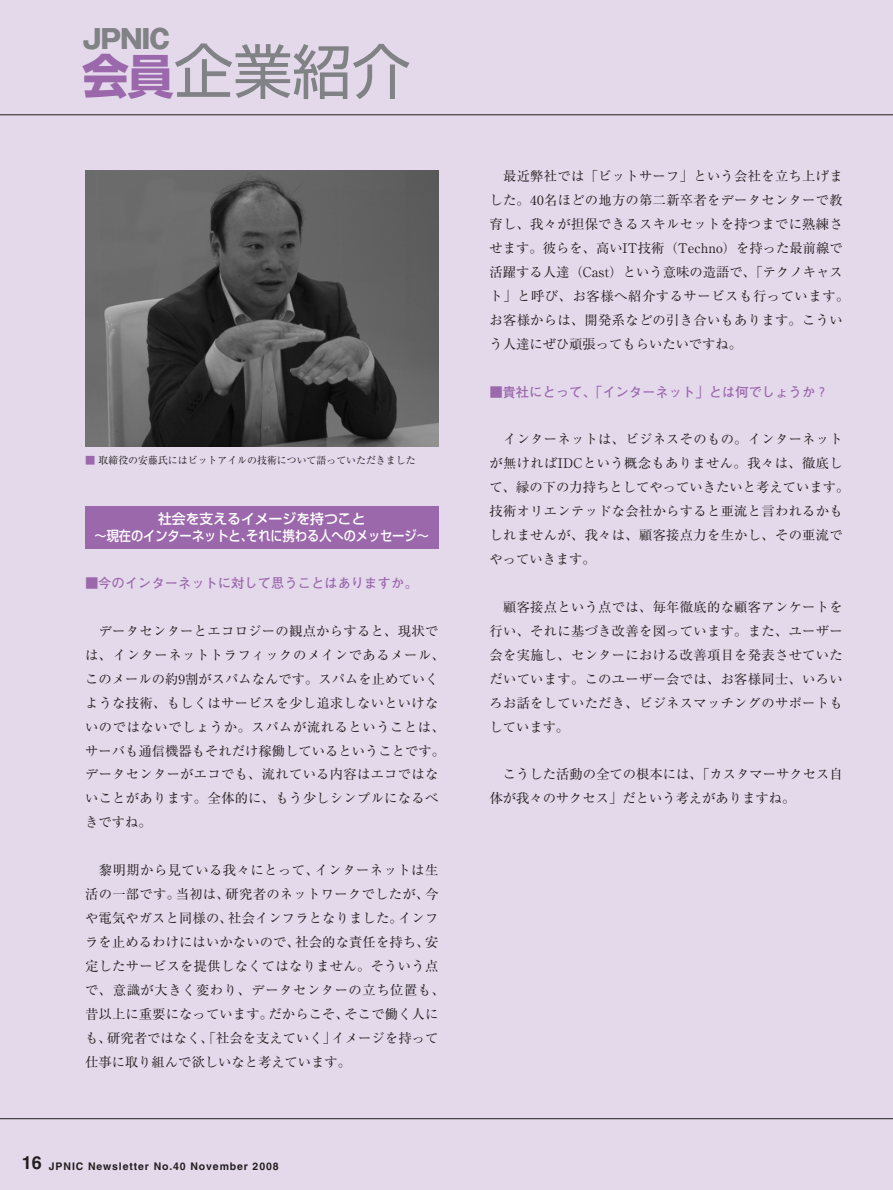
<style>
.page{position:relative;width:893px;height:1190px;background:#fff}
.page>*{position:absolute;margin:0;border:0;box-sizing:border-box;transform-origin:0 0}
.t1{font:59.1px "Shin Go";color:#808285}
.t2{font:26.1px "Gothic MB101 hea";letter-spacing:-.06em;color:#808285}
.t3{font:500 13.8px/17px "Shin Go";color:#fff;text-align:center}
.t4{font:13.35px/23.9px "Ryumin";letter-spacing:.02em;color:#231f20}
.t5{font:700 13.35px "Futo Go B101";color:#9b68ac}
.t6{font:13.35px/23.9px "Ryumin";color:#231f20}
.t7{font:10.5px "Midashi Go MB31";letter-spacing:.085em;color:#231f20}
.t8{font:10.05px "Ryumin";color:#231f20}
.s1{font-weight:700;font-size:46.8px;color:#9b68ac}
.s2{color:#9b68ac}
.s3{font-size:18px}
</style>
<div class="page">
<div style="left:0;top:0;width:892px;height:1189px;background:#e4d9eb"></div>
<hr style="left:0;top:114px;width:892px;height:1px;background:#231f20">
<hr style="left:0;top:1118px;width:892px;height:1px;background:#231f20">
<img style="left:85px;top:170px;width:353px;height:276px">
<div style="left:85px;top:506px;width:353px;height:43px;background:#9b68ac"></div>
<h2 class="t2" style="left:82px;top:30px;width:90px">JPNIC</h2>
<h1 class="t1" style="left:82px;top:50px;width:330px"><span class="s1">会員</span>企業紹介</h1>
<p class="t8" style="left:85px;top:457px;width:332px"><span class="s2">■</span> 取締役の安藤氏にはビットアイルの技術について語っていただきました</p>
<p class="t3" style="left:95px;top:512px;width:335px">社会を支えるイメージを持つこと<br>～現在のインターネットと、それに携わる人へのメッセージ～</p>
<p class="t5" style="left:85px;top:578px;width:334px">■今のインターネットに対して思うことはありますか。</p>
<p class="t4" style="left:85px;top:620px;width:361px;text-indent:14px">データセンターとエコロジーの観点からすると、現状では、インターネットトラフィックのメインであるメール、このメールの約9割がスパムなんです。スパムを止めていくような技術、もしくはサービスを少し追求しないといけないのではないでしょうか。スパムが流れるということは、サーバも通信機器もそれだけ稼働しているということです。データセンターがエコでも、流れている内容はエコではないことがあります。全体的に、もう少しシンプルになるべきですね。</p>
<p class="t4" style="left:85px;top:860px;width:361px;text-indent:14px">黎明期から見ている我々にとって、インターネットは生活の一部です。当初は、研究者のネットワークでしたが、今や電気やガスと同様の、社会インフラとなりました。インフラを止めるわけにはいかないので、社会的な責任を持ち、安定したサービスを提供しなくてはなりません。そういう点で、意識が大きく変わり、データセンターの立ち位置も、昔以上に重要になっています。だからこそ、そこで働く人にも、研究者ではなく、「社会を支えていく」イメージを持って仕事に取り組んで欲しいなと考えています。</p>
<p class="t7" style="left:22px;top:1161px;width:258px"><span class="s3">16</span> JPNIC Newsletter No.40 November 2008</p>
<p class="t4" style="left:489px;top:166px;width:361px;text-indent:14px">最近弊社では「ビットサーフ」という会社を立ち上げました。40名ほどの地方の第二新卒者をデータセンターで教育し、我々が担保できるスキルセットを持つまでに熟練させます。彼らを、高いIT技術（Techno）を持った最前線で活躍する人達（Cast）という意味の造語で、「テクノキャスト」と呼び、お客様へ紹介するサービスも行っています。お客様からは、開発系などの引き合いもあります。こういう人達にぜひ頑張ってもらいたいですね。</p>
<p class="t5" style="left:489px;top:386px;width:340px">■貴社にとって、「インターネット」とは何でしょうか？</p>
<p class="t4" style="left:489px;top:429px;width:361px;text-indent:14px">インターネットは、ビジネスそのもの。インターネットが無ければIDCという概念もありません。我々は、徹底して、縁の下の力持ちとしてやっていきたいと考えています。技術オリエンテッドな会社からすると亜流と言われるかもしれませんが、我々は、顧客接点力を生かし、その亜流でやっていきます。</p>
<p class="t4" style="left:489px;top:597px;width:354px;text-align:justify;text-indent:14px">顧客接点という点では、毎年徹底的な顧客アンケートを行い、それに基づき改善を図っています。また、ユーザー会を実施し、センターにおける改善項目を発表させていただいています。このユーザー会では、お客様同士、いろいろお話をしていただき、ビジネスマッチングのサポートもしています。</p>
<p class="t6" style="left:489px;top:764px;width:354px;text-indent:13px">こうした活動の全ての根本には、「カスタマーサクセス自体が我々のサクセス」だという考えがありますね。</p>
</div>
